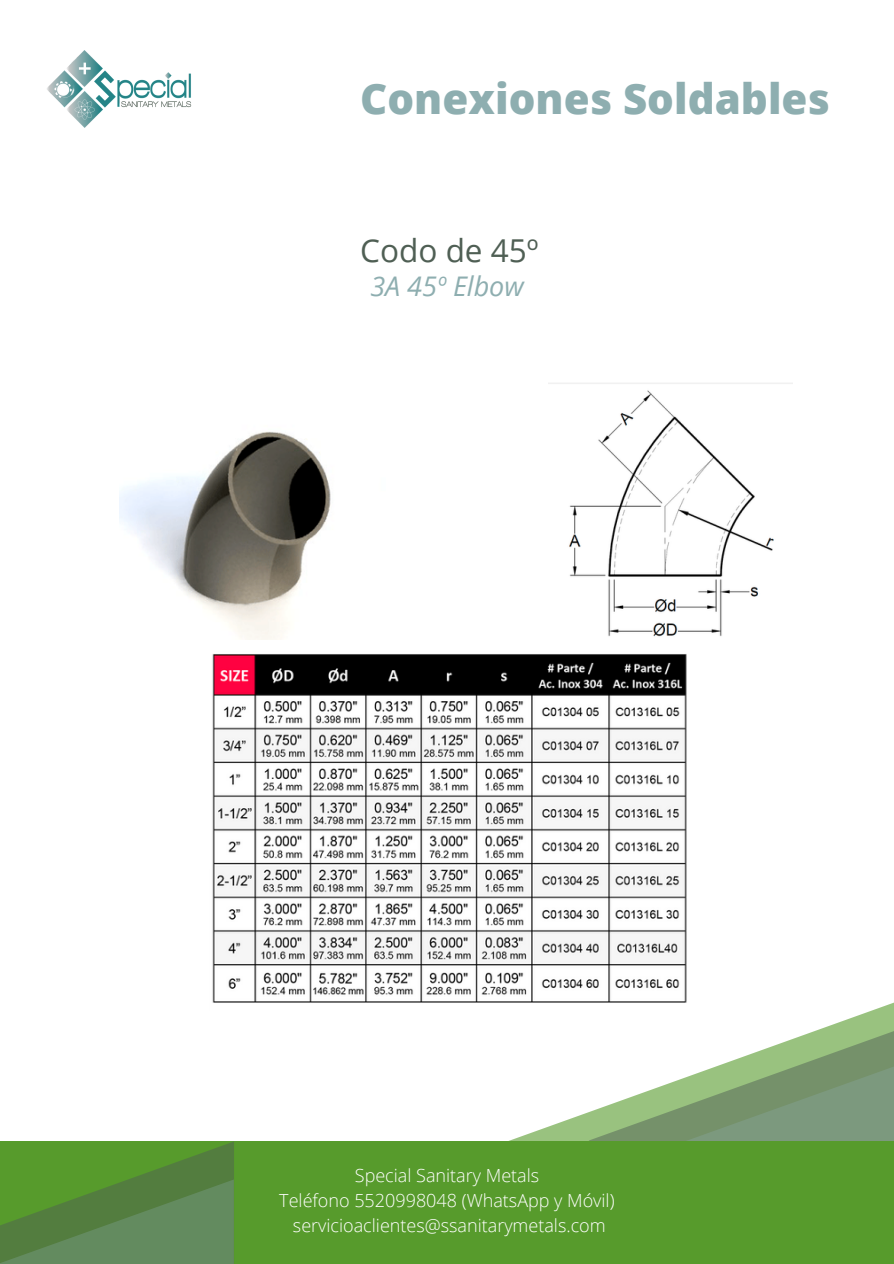
<style>
.page{position:relative;width:894px;height:1264px;background:#fff}
.page>*{position:absolute;margin:0;border:0;box-sizing:border-box;transform-origin:0 0}
.t1{font:800 42px "Open Sans";color:#8eaeb0}
.t2{font:31.5px "Open Sans";color:#4f5f54}
.t3{font:italic 27px "Open Sans";color:#8eaeb0}
.t4{font:300 18px "Open Sans";color:#fff}
</style>
<div class="page">
<svg style="left:509px;top:1003px;width:384px;height:138px"></svg>
<svg style="left:588px;top:1027px;width:305px;height:114px"></svg>
<svg style="left:589px;top:1065px;width:304px;height:76px"></svg>
<div style="left:0;top:1141px;width:893px;height:122px;background:#579b2c"></div>
<img style="left:47px;top:51px;width:144px;height:76px">
<svg style="left:0;top:1141px;width:234px;height:122px"></svg>
<img style="left:119px;top:431px;width:212px;height:209px">
<img style="left:549px;top:383px;width:243px;height:254px">
<img style="left:212px;top:654px;width:478px;height:356px">
<p class="t1" style="left:360px;top:69px;width:471px">Conexiones Soldables</p>
<p class="t2" style="left:360px;top:228px;width:180px">Codo de 45º</p>
<p class="t3" style="left:370px;top:267px;width:155px">3A 45º Elbow</p>
<p class="t4" style="left:355px;top:1163px;width:186px">Special Sanitary Metals</p>
<p class="t4" style="left:279px;top:1187px;width:336px">Teléfono 5520998048 (WhatsApp y Móvil)</p>
<p class="t4" style="left:293px;top:1212px;width:314px">servicioaclientes@ssanitarymetals.com</p>
</div>
